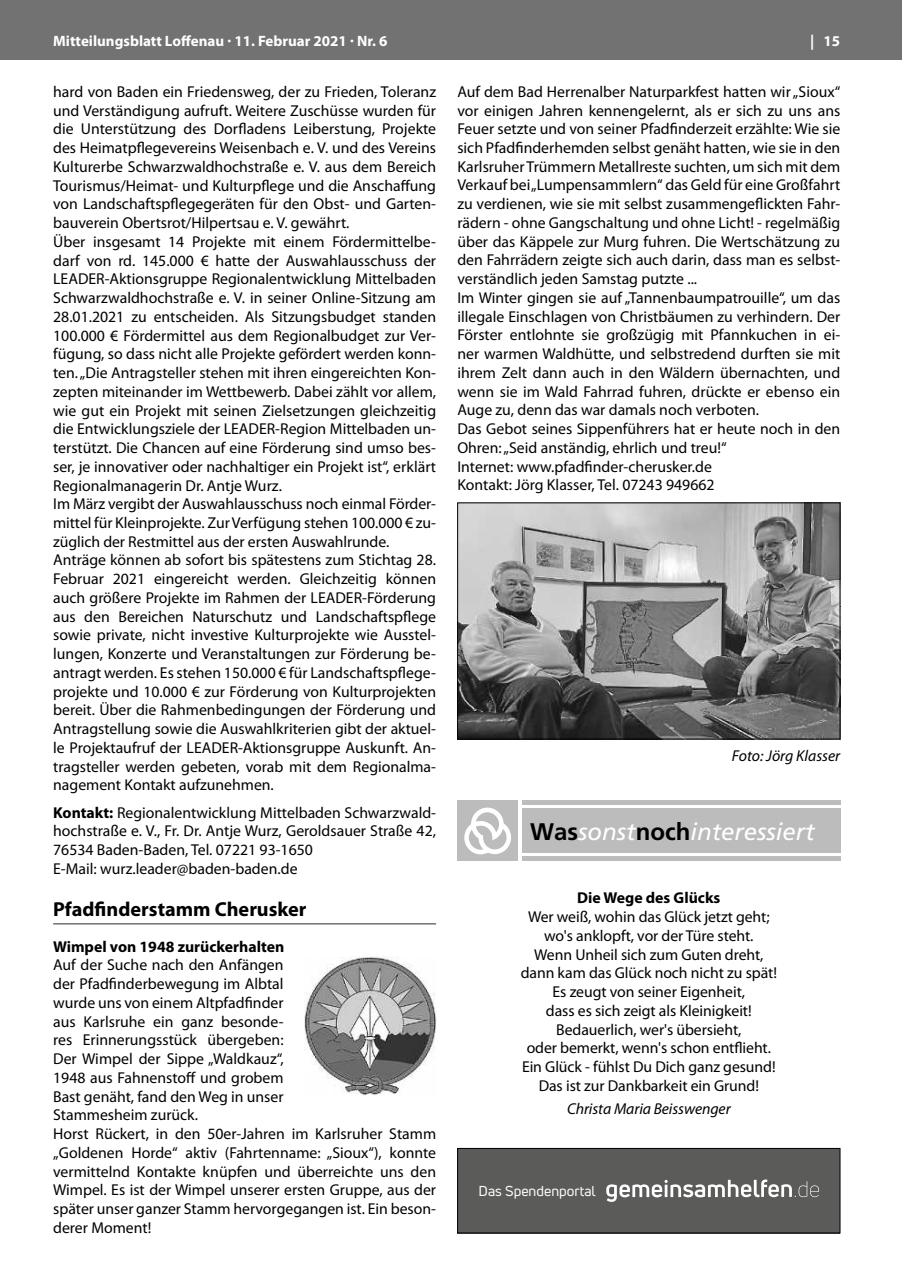
<style>
.page{position:relative;width:902px;height:1280px;background:#fff}
.page>*{position:absolute;margin:0;border:0;box-sizing:border-box;transform-origin:0 0}
.t1{font:italic 24px "Frutiger";color:#fff}
.t2{font:700 20.25px "Myriad Pro";color:#000}
.t3{font:15.75px/18.8px "Myriad Pro";color:#000}
.t4{font:700 15.75px "Myriad Pro";color:#000}
.t5{font:italic 15.75px "Myriad Pro";letter-spacing:-.005em;color:#000}
.t6{font:700 15px "Myriad Pro";color:#fff}
.t7{font:14.1px "Uni Neue";color:#fff}
.s1{font-weight:700}
.s2{font-weight:700;font-style:normal;color:#000}
</style>
<div class="page">
<div style="left:0;top:0;width:901px;height:60px;background:#727272"></div>
<hr style="left:53px;top:923px;width:383px;height:1px;background:#727272">
<img style="left:459px;top:505px;width:379px;height:232px">
<div style="left:457px;top:503px;width:383px;height:236px;border:1px solid #000"></div>
<img style="left:305px;top:957px;width:131px;height:138px">
<div style="left:521px;top:808px;width:319px;height:45px;background:#bcbcbd"></div>
<div style="left:521px;top:856px;width:319px;height:5px;background:#bcbcbd"></div>
<div style="left:521px;top:800px;width:319px;height:5px;background:#bcbcbd"></div>
<div style="left:457px;top:800px;width:60px;height:61px;background:#bcbcbd"></div>
<svg style="left:464px;top:808px;width:47px;height:46px"></svg>
<div style="left:457px;top:1148px;width:383px;height:85px;background:#5b5b5a"></div>
<svg style="left:606px;top:1179px;width:213px;height:23px"></svg>
<div style="left:457px;top:1148px;width:383px;height:85px;border:1px solid #000"></div>
<p class="t6" style="left:53px;top:31px;width:336px">Mitteilungsblatt Loffenau · 11. Februar 2021 · Nr. 6</p>
<p class="t6" style="left:810px;top:31px;width:31px">| 15</p>
<p class="t3" style="left:53px;top:82px;width:384px">hard von Baden ein Friedensweg, der zu Frieden, Toleranz und Verständigung aufruft. Weitere Zuschüsse wurden für die Unterstützung des Dorfladens Leiberstung, Projekte des Heimatpflegevereins Weisenbach e. V. und des Vereins Kulturerbe Schwarzwaldhochstraße e. V. aus dem Bereich Tourismus/Heimat- und Kulturpflege und die Anschaffung von Landschaftspflegegeräten für den Obst- und Garten&shy;bauverein Obertsrot/Hilpertsau e. V. gewährt.<br>Über insgesamt 14 Projekte mit einem Fördermittelbe&shy;darf von rd. 145.000 € hatte der Auswahlausschuss der LEADER-Aktionsgruppe Regionalentwicklung Mittelbaden Schwarzwaldhochstraße e. V. in seiner Online-Sitzung am 28.01.2021 zu entscheiden. Als Sitzungsbudget standen 100.000 € Fördermittel aus dem Regionalbudget zur Ver&shy;fügung, so dass nicht alle Projekte gefördert werden konn&shy;ten. „Die Antragsteller stehen mit ihren eingereichten Kon&shy;zepten miteinander im Wettbewerb. Dabei zählt vor allem, wie gut ein Projekt mit seinen Zielsetzungen gleichzeitig die Entwicklungsziele der LEADER-Region Mittelbaden un&shy;terstützt. Die Chancen auf eine Förderung sind umso bes&shy;ser, je innovativer oder nachhaltiger ein Projekt ist“, erklärt Regionalmanagerin Dr. Antje Wurz.<br>Im März vergibt der Auswahlausschuss noch einmal Förder&shy;mittel für Kleinprojekte. Zur Verfügung stehen 100.000 € zu&shy;züglich der Restmittel aus der ersten Auswahlrunde.<br>Anträge können ab sofort bis spätestens zum Stichtag 28.<br>Februar 2021 eingereicht werden. Gleichzeitig können auch größere Projekte im Rahmen der LEADER-Förderung aus den Bereichen Naturschutz und Landschaftspflege sowie private, nicht investive Kulturprojekte wie Ausstel&shy;lungen, Konzerte und Veranstaltungen zur Förderung be&shy;antragt werden. Es stehen 150.000 € für Landschaftspflege&shy;projekte und 10.000 € zur Förderung von Kulturprojekten bereit. Über die Rahmenbedingungen der Förderung und Antragstellung sowie die Auswahlkriterien gibt der aktuel&shy;le Projektaufruf der LEADER-Aktionsgruppe Auskunft. An&shy;tragsteller werden gebeten, vorab mit dem Regionalma&shy;nagement Kontakt aufzunehmen.</p>
<p class="t3" style="left:53px;top:803px;width:384px"><span class="s1">Kontakt:</span> Regionalentwicklung Mittelbaden Schwarzwald&shy;hochstraße e. V., Fr. Dr. Antje Wurz, Geroldsauer Straße 42, 76534 Baden-Baden, Tel. 07221 93-1650<br>E-Mail: wurz.leader@baden-baden.de</p>
<p class="t2" style="left:53px;top:896px;width:255px">Pfadfinderstamm Cherusker</p>
<p class="t4" style="left:53px;top:936px;width:232px">Wimpel von 1948 zurückerhalten</p>
<p class="t3" style="left:53px;top:955px;width:384px">Auf der Suche nach den Anfängen<br>der Pfadfinderbewegung im Albtal<br>wurde uns von einem Altpfadfinder<br>aus Karlsruhe ein ganz besonde-<br>res Erinnerungsstück übergeben:<br>Der Wimpel der Sippe „Waldkauz“,<br>1948 aus Fahnenstoff und grobem<br>Bast genäht, fand den Weg in unser<br>Stammesheim zurück.<br>Horst Rückert, in den 50er-Jahren im Karlsruher Stamm „Goldenen Horde“ aktiv (Fahrtenname: „Sioux“), konnte vermittelnd Kontakte knüpfen und überreichte uns den Wimpel. Es ist der Wimpel unserer ersten Gruppe, aus der später unser ganzer Stamm hervorgegangen ist. Ein beson&shy;derer Moment!</p>
<p class="t3" style="left:457px;top:82px;width:384px">Auf dem Bad Herrenalber Naturparkfest hatten wir „Sioux“ vor einigen Jahren kennengelernt, als er sich zu uns ans Feuer setzte und von seiner Pfadfinderzeit erzählte: Wie sie sich Pfadfinderhemden selbst genäht hatten, wie sie in den Karlsruher Trümmern Metallreste suchten, um sich mit dem Verkauf bei „Lumpensammlern“ das Geld für eine Großfahrt zu verdienen, wie sie mit selbst zusammengeflickten Fahr&shy;rädern - ohne Gangschaltung und ohne Licht! - regelmäßig über das Käppele zur Murg fuhren. Die Wertschätzung zu den Fahrrädern zeigte sich auch darin, dass man es selbst&shy;verständlich jeden Samstag putzte ...<br>Im Winter gingen sie auf „Tannenbaumpatrouille“, um das illegale Einschlagen von Christbäumen zu verhindern. Der Förster entlohnte sie großzügig mit Pfannkuchen in ei&shy;ner warmen Waldhütte, und selbstredend durften sie mit ihrem Zelt dann auch in den Wäldern übernachten, und wenn sie im Wald Fahrrad fuhren, drückte er ebenso ein Auge zu, denn das war damals noch verboten.<br>Das Gebot seines Sippenführers hat er heute noch in den Ohren: „Seid anständig, ehrlich und treu!“<br>Internet: www.pfadfinder-cherusker.de<br>Kontakt: Jörg Klasser, Tel. 07243 949662</p>
<p class="t5" style="left:731px;top:747px;width:110px">Foto: Jörg Klasser</p>
<h1 class="t1" style="left:530px;top:817px;width:286px"><span class="s2">Was</span>sonst<span class="s2">noch</span>interessiert</h1>
<p class="t4" style="left:577px;top:888px;width:145px">Die Wege des Glücks</p>
<p class="t3" style="left:520px;top:907px;width:258px;text-align:center">Wer weiß, wohin das Glück jetzt geht; wo's anklopft, vor der Türe steht.<br>Wenn Unheil sich zum Guten dreht, dann kam das Glück noch nicht zu spät!<br>Es zeugt von seiner Eigenheit,<br>dass es sich zeigt als Kleinigkeit!<br>Bedauerlich, wer's übersieht,<br>oder bemerkt, wenn's schon entflieht.<br>Ein Glück - fühlst Du Dich ganz gesund!<br>Das ist zur Dankbarkeit ein Grund!</p>
<p class="t5" style="left:567px;top:1100px;width:165px">Christa Maria Beisswenger</p>
<p class="t7" style="left:478px;top:1182px;width:118px">Das Spendenportal</p>
</div>
